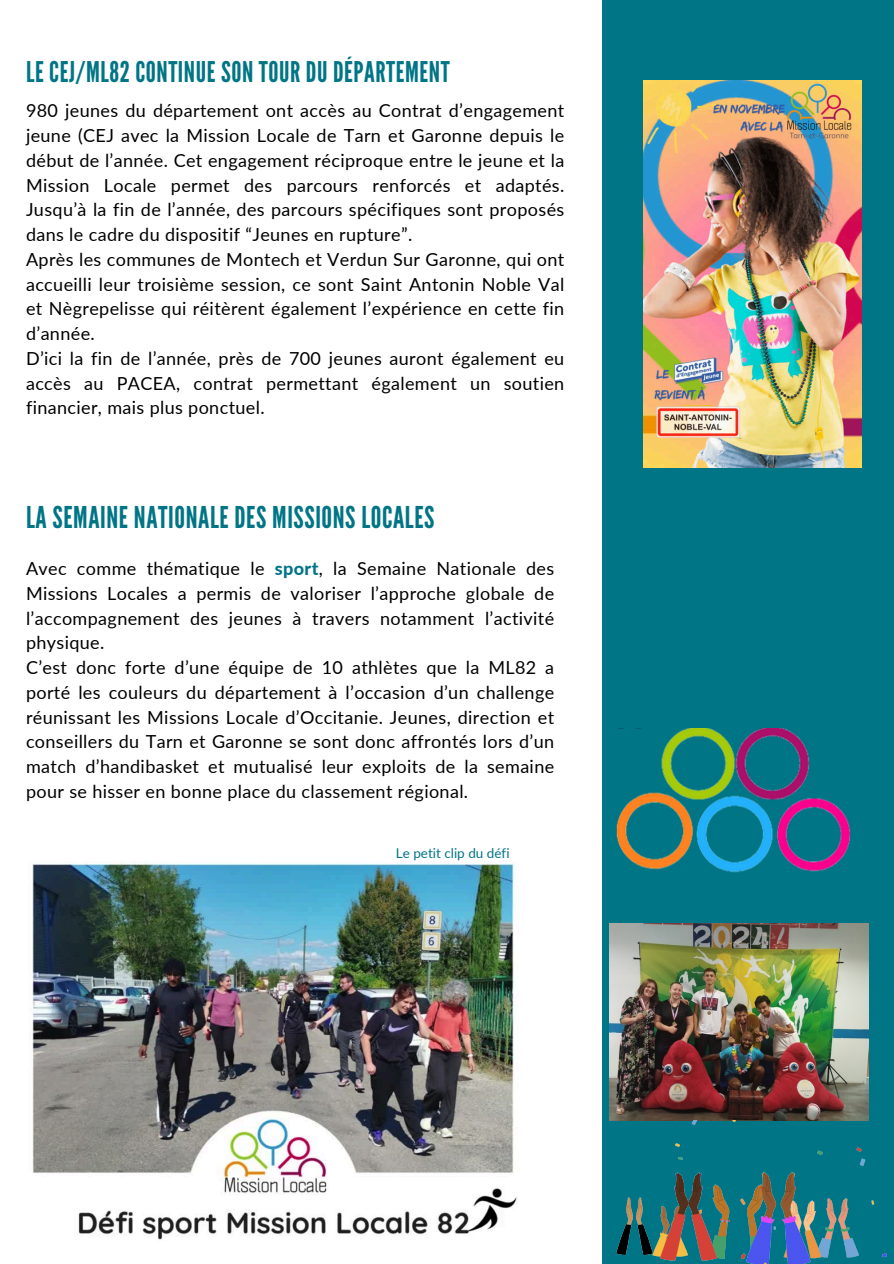
<style>
.page{position:relative;width:894px;height:1264px;background:#fff}
.page>*{position:absolute;margin:0;border:0;box-sizing:border-box;transform-origin:0 0}
.t1{font:30px "League Gothic";letter-spacing:.02em;color:#007586}
.t2{font:28.5px "League Gothic";letter-spacing:.02em;color:#007586}
.t3{font:18px/24.8px "Lato";letter-spacing:.02em;color:#000}
.t4{font:13.5px "Lato";color:#007586}
.s1{font-weight:800;color:#007586}
</style>
<div class="page">
<div style="left:602px;top:0;width:291px;height:1263px;background:#007586"></div>
<img style="left:643px;top:81px;width:217px;height:386px">
<img style="left:32px;top:861px;width:485px;height:379px">
<img style="left:609px;top:923px;width:258px;height:197px">
<img style="left:616px;top:728px;width:235px;height:145px">
<img style="left:616px;top:1120px;width:271px;height:143px">
<p class="t2" style="left:26px;top:55px;width:425px">LE CEJ/ML82 CONTINUE SON TOUR DU DÉPARTEMENT</p>
<p class="t3" style="left:26px;top:98px;width:539px">980 jeunes du département ont accès au Contrat d’engagement jeune (CEJ avec la Mission Locale de Tarn et Garonne depuis le début de l’année. Cet engagement réciproque entre le jeune et la Mission Locale permet des parcours renforcés et adaptés.<br>Jusqu’à la fin de l’année, des parcours spécifiques sont proposés dans le cadre du dispositif “Jeunes en rupture”.<br>Après les communes de Montech et Verdun Sur Garonne, qui ont accueilli leur troisième session, ce sont Saint Antonin Noble Val et Nègrepelisse qui réitèrent également l’expérience en cette fin d’année.<br>D’ici la fin de l’année, près de 700 jeunes auront également eu accès au PACEA, contrat permettant également un soutien financier, mais plus ponctuel.</p>
<p class="t1" style="left:26px;top:500px;width:410px">LA SEMAINE NATIONALE DES MISSIONS LOCALES</p>
<p class="t3" style="left:26px;top:555px;width:529px">Avec comme thématique le <span class="s1">sport</span>, la Semaine Nationale des Missions Locales a permis de valoriser l’approche globale de l’accompagnement des jeunes à travers notamment l’activité physique.<br>C’est donc forte d’une équipe de 10 athlètes que la ML82 a porté les couleurs du département à l’occasion d’un challenge réunissant les Missions Locale d’Occitanie. Jeunes, direction et conseillers du Tarn et Garonne se sont donc affrontés lors d’un match d’handibasket et mutualisé leur exploits de la semaine pour se hisser en bonne place du classement régional.</p>
<h1 class="t4" style="left:395px;top:844px;width:115px">Le petit clip du défi</h1>
</div>
